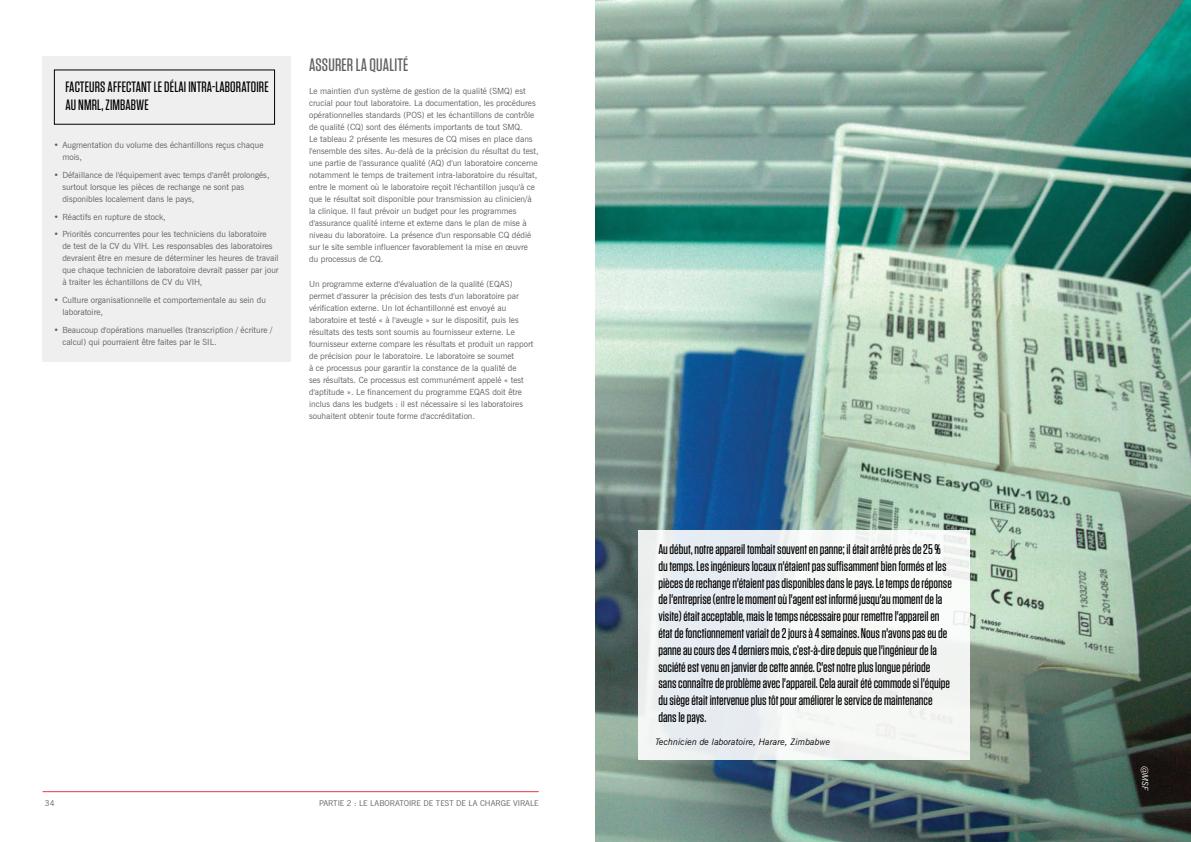
<style>
.page{position:relative;width:1191px;height:842px;background:#fff}
.page>*{position:absolute;margin:0;border:0;box-sizing:border-box;transform-origin:0 0}
.t1{font:500 18px "Tungsten";color:#635e5e}
.t2{font:500 15px "Tungsten";letter-spacing:.01em;color:#000}
.t3{font:500 14px/16.8px "Tungsten";color:#000}
.t4{font:italic 9px "News Gothic BT";color:#000}
.t5{font:8.5px/12px "News Gothic BT";color:#635e5e}
.t6{font:italic 8.5px "News Gothic BT";color:#fff}
.t7{font:8px "News Gothic BT";color:#635e5e}
</style>
<div class="page">
<hr style="left:43px;top:791px;width:496px;height:1px;background:#e63840">
<img style="left:595px;top:0;width:596px;height:842px">
<div style="left:638px;top:531px;width:331px;height:229px;background:#f1f3f3"></div>
<div style="left:43px;top:57px;width:248px;height:305px;background:#efefef"></div>
<h2 class="t2" style="left:65px;top:79px;width:129px">FACTEURS AFFECTANT LE DÉLAI INTRA</h2>
<h2 class="t2" style="left:212px;top:79px;width:9px">-LABORATOIRE</h2>
<h2 class="t2" style="left:65px;top:97px;width:62px">AU NMRL, ZIMBABWE</h2>
<p class="t5" style="left:62px;top:139px;width:203px;text-indent:-8px">• Augmentation du volume des échantillons reçus chaque mois,</p>
<p class="t5" style="left:62px;top:169px;width:209px;text-indent:-8px">• Défaillance de l'équipement avec temps d'arrêt prolongés, surtout lorsque les pièces de rechange ne sont pas disponibles localement dans le pays,</p>
<p class="t5" style="left:54px;top:210px;width:113px">• Réactifs en rupture de stock,</p>
<p class="t5" style="left:62px;top:228px;width:218px;text-indent:-8px">• Priorités concurrentes pour les techniciens du laboratoire<br>de test de la CV du VIH. Les responsables des laboratoires devraient être en mesure de déterminer les heures de travail que chaque technicien de laboratoire devrait passer par jour à traiter les échantillons de CV du VIH,</p>
<p class="t5" style="left:62px;top:294px;width:205px;text-indent:-8px">• Culture organisationnelle et comportementale au sein du laboratoire,</p>
<p class="t5" style="left:62px;top:323px;width:212px;text-indent:-8px">• Beaucoup d'opérations manuelles (transcription / écriture / calcul) qui pourraient être faites par le SIL.</p>
<h1 class="t1" style="left:309px;top:55px;width:101px">ASSURER LA QUALITÉ</h1>
<p class="t5" style="left:309px;top:85px;width:231px">Le maintien d'un système de gestion de la qualité (SMQ) est crucial pour tout laboratoire. La documentation, les procédures opérationnelles standards (POS) et les échantillons de contrôle de qualité (CQ) sont des éléments importants de tout SMQ.<br>Le tableau 2 présente les mesures de CQ mises en place dans l'ensemble des sites. Au-delà de la précision du résultat du test, une partie de l'assurance qualité (AQ) d'un laboratoire concerne notamment le temps de traitement intra-laboratoire du résultat, entre le moment où le laboratoire reçoit l'échantillon jusqu'à ce que le résultat soit disponible pour transmission au clinicien/à la clinique. Il faut prévoir un budget pour les programmes d'assurance qualité interne et externe dans le plan de mise à niveau du laboratoire. La présence d'un responsable CQ dédié sur le site semble influencer favorablement la mise en œuvre du processus de CQ.</p>
<p class="t5" style="left:309px;top:277px;width:226px">Un programme externe d'évaluation de la qualité (EQAS) permet d'assurer la précision des tests d'un laboratoire par vérification externe. Un lot échantillonné est envoyé au laboratoire et testé « à l'aveugle » sur le dispositif, puis les résultats des tests sont soumis au fournisseur externe. Le fournisseur externe compare les résultats et produit un rapport de précision pour le laboratoire. Le laboratoire se soumet<br>à ce processus pour garantir la constance de la qualité de<br>ses résultats. Ce processus est communément appelé « test d'aptitude ». Le financement du programme EQAS doit être inclus dans les budgets : il est nécessaire si les laboratoires souhaitent obtenir toute forme d'accréditation.</p>
<p class="t7" style="left:45px;top:798px;width:11px">34</p>
<p class="t7" style="left:319px;top:798px;width:221px">PARTIE 2 : LE LABORATOIRE DE TEST DE LA CHARGE VIRALE</p>
<p class="t3" style="left:658px;top:541px;width:295px">Au début, notre appareil tombait souvent en panne; il était arrêté près de 25 % du temps. Les ingénieurs locaux n'étaient pas suffisamment bien formés et les pièces de rechange n'étaient pas disponibles dans le pays. Le temps de réponse de l'entreprise (entre le moment où l'agent est informé jusqu'au moment de la visite) était acceptable, mais le temps nécessaire pour remettre l'appareil en état de fonctionnement variait de 2 jours à 4 semaines. Nous n'avons pas eu de panne au cours des 4 derniers mois, c’est-à-dire depuis que l'ingénieur de la société est venu en janvier de cette année. C'est notre plus longue période<br>sans connaître de problème avec l'appareil. Cela aurait été commode si l'équipe du siège était intervenue plus tôt pour améliorer le service de maintenance dans le pays.</p>
<p class="t4" style="left:655px;top:737px;width:176px">Technicien de laboratoire, Harare, Zimbabwe</p>
<p class="t4" style="left:702px;top:714px;width:13px">xxx</p>
<p class="t6" style="left:1150px;top:766px;width:27px;rotate:90deg">@MSF</p>
</div>
